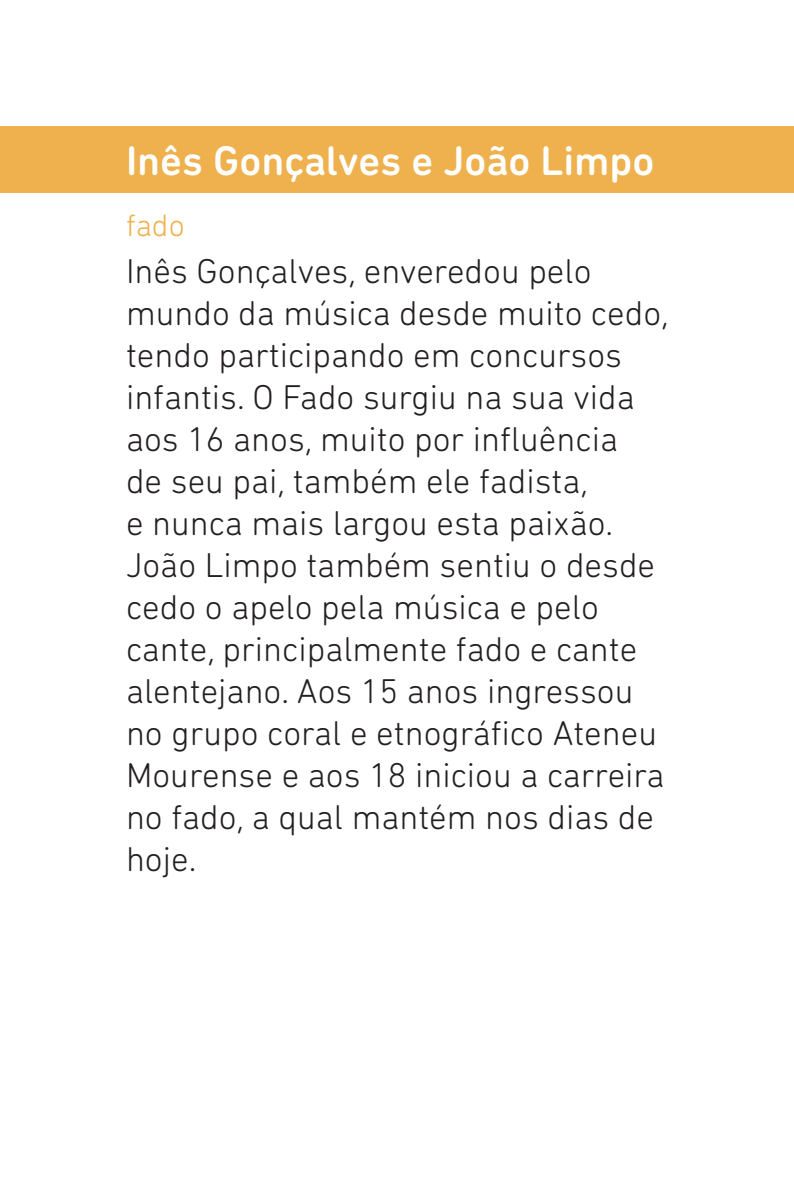
<style>
.page{position:relative;width:794px;height:1191px;background:#fff}
.page>*{position:absolute;margin:0;border:0;box-sizing:border-box;transform-origin:0 0}
.t1{font:500 42px "DIN Next Rounded LT Pro";color:#fff}
.t2{font:300 35px/42px "DIN Next Rounded LT Pro";color:#231f20}
.t3{font:300 31.5px "DIN Next Rounded LT Pro";color:#eeb14d}
</style>
<div class="page">
<div style="left:0;top:126px;width:794px;height:66px;background:#eeb14d"></div>
<p class="t1" style="left:126px;top:136px;width:530px">Inês Gonçalves e João Limpo</p>
<p class="t3" style="left:126px;top:207px;width:60px">fado</p>
<p class="t2" style="left:126px;top:249px;width:544px">Inês Gonçalves, enveredou pelo mundo da música desde muito cedo, tendo participando em concursos infantis. O Fado surgiu na sua vida aos 16 anos, muito por influência<br>de seu pai, também ele fadista,<br>e nunca mais largou esta paixão.<br>João Limpo também sentiu o desde cedo o apelo pela música e pelo cante, principalmente fado e cante alentejano. Aos 15 anos ingressou no grupo coral e etnográfico Ateneu<br>Mourense e aos 18 iniciou a carreira no fado, a qual mantém nos dias de hoje.</p>
</div>
